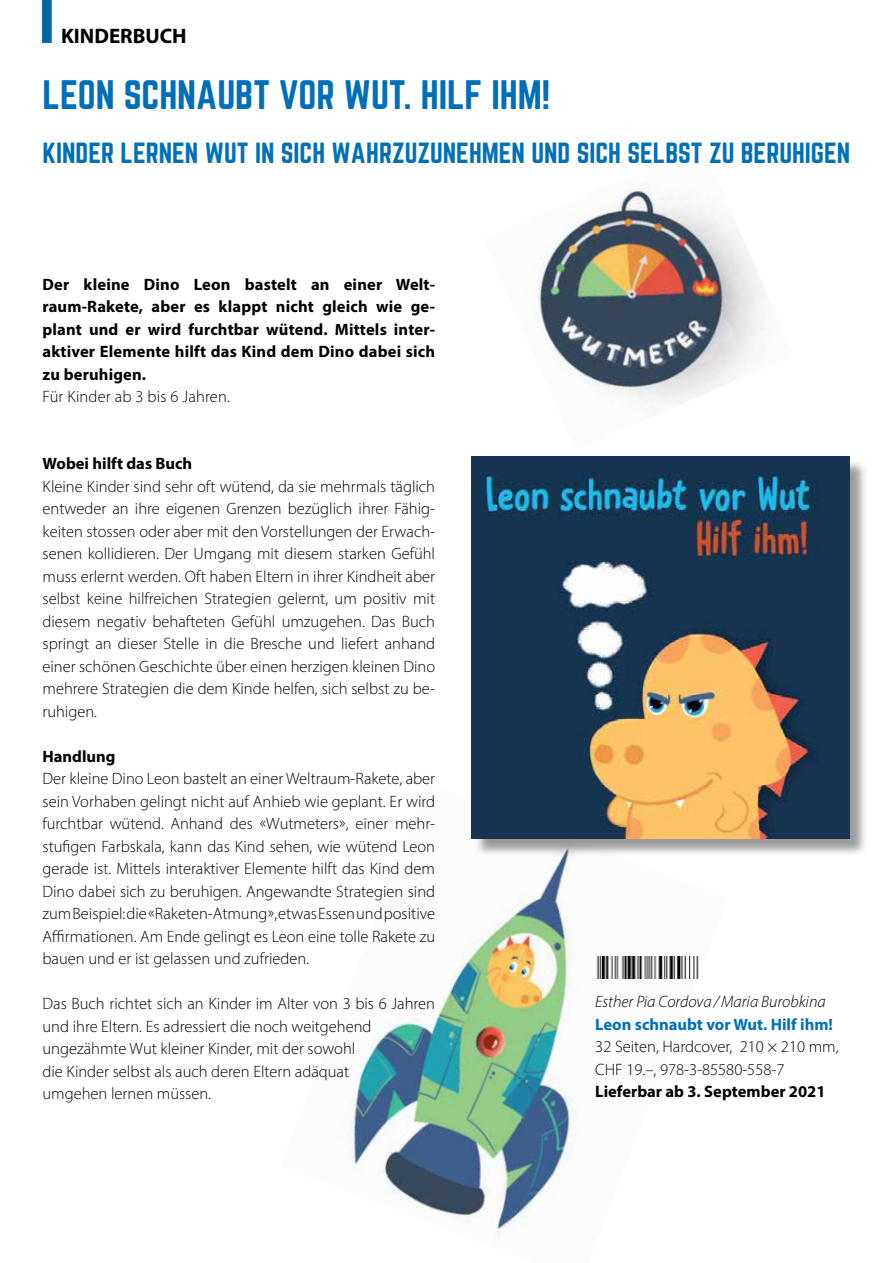
<style>
.page{position:relative;width:893px;height:1263px;background:#fff}
.page>*{position:absolute;margin:0;border:0;box-sizing:border-box;transform-origin:0 0}
.t1{font:36px "Norwester BK";letter-spacing:-.005em;color:#006fb9}
.t2{font:25.5px "Norwester BK";color:#0070b8}
.t3{font:700 21px "Myriad Pro";color:#000}
.t4{font:300 16.5px/22.5px "Myriad Pro";color:#000;text-align:justify}
.t5{font:700 16.5px/22.5px "Myriad Pro";letter-spacing:.005em;color:#000;text-align:justify}
.t6{font:italic 300 16.5px "Myriad Pro";color:#000}
.t7{font:700 16.5px "Myriad Pro";color:#006fb9}
</style>
<div class="page">
<img style="left:533px;top:182px;width:231px;height:222px">
<img style="left:341px;top:783px;width:358px;height:453px">
<svg style="left:42px;top:0;width:10px;height:43px"></svg>
<div style="left:474px;top:459px;width:394px;height:398px;background:#000;opacity:.4"></div>
<img style="left:472px;top:457px;width:377px;height:381px">
<img style="left:592px;top:957px;width:106px;height:21px">
<p class="t3" style="left:61px;top:22px;width:127px">KINDERBUCH</p>
<h1 class="t1" style="left:43px;top:72px;width:509px">LEON SCHNAUBT VOR WUT. HILF IHM!</h1>
<h2 class="t2" style="left:43px;top:137px;width:809px">KINDER LERNEN WUT IN SICH WAHRZUZUNEHMEN UND SICH SELBST ZU BERUHIGEN</h2>
<p class="t5" style="left:43px;top:272px;width:394px">Der kleine Dino Leon bastelt an einer Welt&shy;raum-Rakete, aber es klappt nicht gleich wie ge&shy;plant und er wird furchtbar wütend. Mittels inter&shy;aktiver Elemente hilft das Kind dem Dino dabei sich zu beruhigen.</p>
<p class="t4" style="left:43px;top:385px;width:189px">Für Kinder ab 3 bis 6 Jahren.</p>
<p class="t5" style="left:43px;top:452px;width:151px">Wobei hilft das Buch</p>
<p class="t4" style="left:43px;top:475px;width:394px">Kleine Kinder sind sehr oft wütend, da sie mehrmals täglich entweder an ihre eigenen Grenzen bezüglich ihrer Fähig&shy;keiten stossen oder aber mit den Vorstellungen der Erwach&shy;senen kollidieren. Der Umgang mit diesem starken Gefühl muss erlernt werden. Oft haben Eltern in ihrer Kindheit aber selbst keine hilfreichen Strategien gelernt, um positiv mit diesem negativ behafteten Gefühl umzugehen. Das Buch springt an dieser Stelle in die Bresche und liefert anhand einer schönen Geschichte über einen herzigen kleinen Dino mehrere Strategien die dem Kinde helfen, sich selbst zu be&shy;ruhigen.</p>
<p class="t5" style="left:43px;top:744px;width:75px">Handlung</p>
<p class="t4" style="left:43px;top:767px;width:394px">Der kleine Dino Leon bastelt an einer Weltraum-Rakete, aber sein Vorhaben gelingt nicht auf Anhieb wie geplant. Er wird furchtbar wütend. Anhand des «Wutmeters», einer mehr&shy;stufigen Farbskala, kann das Kind sehen, wie wütend Leon gerade ist. Mittels interaktiver Elemente hilft das Kind dem Dino dabei sich zu beruhigen. Angewandte Strategien sind zum Beispiel: die «Raketen-Atmung», etwas Essen und positive Affirmationen. Am Ende gelingt es Leon eine tolle Rakete zu bauen und er ist gelassen und zufrieden.</p>
<p class="t4" style="left:43px;top:992px;width:394px;text-align:left">Das Buch richtet sich an Kinder im Alter von 3 bis 6 Jahren und ihre Eltern. Es adressiert die noch weitgehend ungezähmte Wut kleiner Kinder, mit der sowohl<br>die Kinder selbst als auch deren Eltern adäquat<br>umgehen lernen müssen.</p>
<p class="t6" style="left:595px;top:992px;width:232px">Esther Pia Cordova/Maria Burobkina</p>
<p class="t7" style="left:595px;top:1013px;width:239px">Leon schnaubt vor Wut. Hilf ihm!</p>
<p class="t4" style="left:595px;top:1035px;width:245px">32 Seiten, Hardcover, 210 × 210 mm,<br>CHF 19.–, 978-3-85580-558-7</p>
<p class="t5" style="left:595px;top:1080px;width:232px">Lieferbar ab 3. September 2021</p>
</div>
